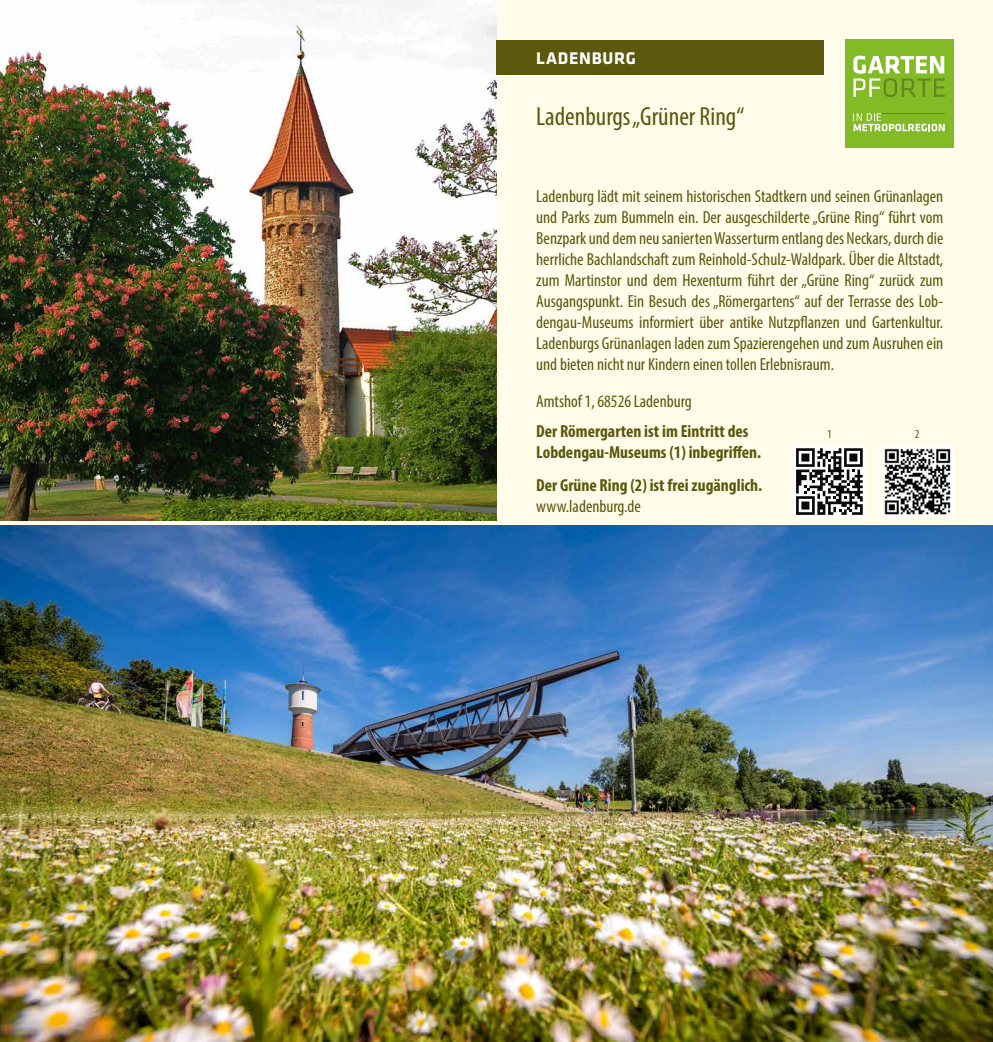
<style>
.page{position:relative;width:993px;height:1042px;background:#fff}
.page>*{position:absolute;margin:0;border:0;box-sizing:border-box;transform-origin:0 0}
.t1{font:condensed 26.25px "Myriad Pro";color:#5b570c}
.t2{font:condensed 17.5px/21px "Myriad Pro";color:#5b570c;text-align:justify}
.t3{font:700 condensed 17.5px/21px "Myriad Pro";color:#5b570c}
.t4{font:700 17.5px "Klavika";letter-spacing:.04em;color:#fff}
.t5{font:condensed 12.25px "Myriad Pro";color:#5b570c}
</style>
<div class="page">
<div style="left:0;top:0;width:992px;height:1042px;background:#fffdea"></div>
<img style="left:0;top:0;width:496px;height:521px">
<img style="left:0;top:526px;width:992px;height:516px">
<div style="left:844px;top:40px;width:108px;height:108px;background:#83bb26"></div>
<svg style="left:853px;top:56px;width:91px;height:41px"></svg>
<svg style="left:853px;top:113px;width:91px;height:18px"></svg>
<hr style="left:882px;top:113px;width:62px;height:1px;background:#64871e">
<div style="left:496px;top:40px;width:327px;height:34px;background:#5b570c"></div>
<div style="left:793px;top:445px;width:72px;height:72px;background:#fff"></div>
<svg style="left:796px;top:448px;width:66px;height:67px"></svg>
<img style="left:881px;top:445px;width:71px;height:72px">
<p class="t4" style="left:536px;top:48px;width:101px">LADENBURG</p>
<h1 class="t1" style="left:536px;top:100px;width:210px">Ladenburgs „Grüner Ring“</h1>
<p class="t2" style="left:536px;top:186px;width:408px">Ladenburg lädt mit seinem historischen Stadtkern und seinen Grünanlagen und Parks zum Bummeln ein. Der ausgeschilderte „Grüne Ring“ führt vom Benzpark und dem neu sanierten Wasserturm entlang des Neckars, durch die herrliche Bachlandschaft zum Reinhold-Schulz-Waldpark. Über die Altstadt, zum Martinstor und dem Hexenturm führt der „Grüne Ring“ zurück zum Ausgangspunkt. Ein Besuch des „Römergartens“ auf der Terrasse des Lob&shy;dengau-Museums informiert über antike Nutzpflanzen und Gartenkultur.<br>Ladenburgs Grünanlagen laden zum Spazierengehen und zum Ausruhen ein und bieten nicht nur Kindern einen tollen Erlebnisraum.</p>
<p class="t2" style="left:536px;top:390px;width:157px">Amtshof 1, 68526 Ladenburg</p>
<p class="t3" style="left:536px;top:420px;width:226px">Der Römergarten ist im Eintritt des<br>Lobdengau-Museums (1) inbegriffen.</p>
<p class="t3" style="left:536px;top:474px;width:227px">Der Grüne Ring (2) ist frei zugänglich.</p>
<p class="t2" style="left:536px;top:495px;width:106px">www.ladenburg.de</p>
<p class="t5" style="left:826px;top:426px;width:6px">1</p>
<p class="t5" style="left:914px;top:426px;width:6px">2</p>
</div>
